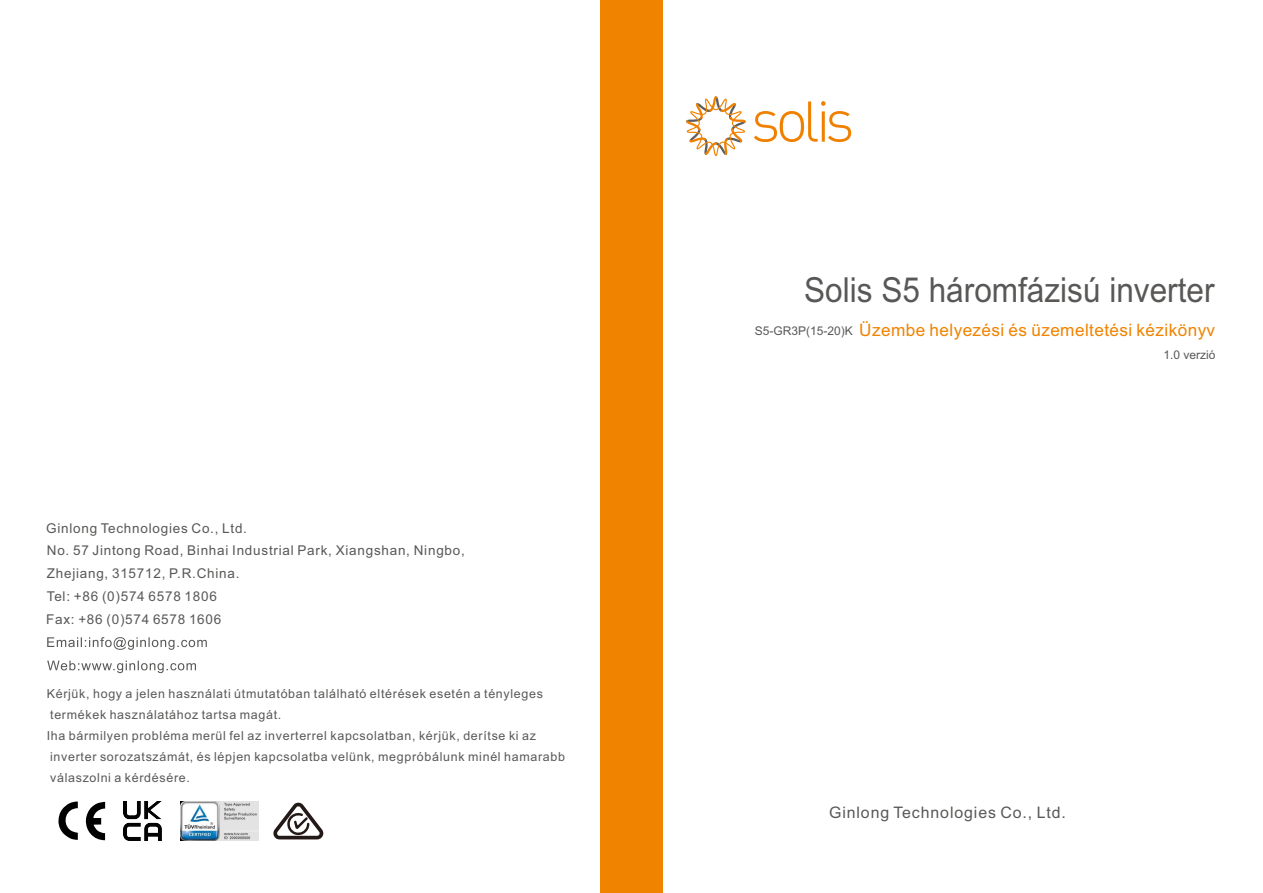
<style>
.page{position:relative;width:1263px;height:893px;background:#fff}
.page>*{position:absolute;margin:0;border:0;box-sizing:border-box;transform-origin:0 0}
.t1{font:34.5px "Arial";color:#595857;scale:.91 1}
.t2{font:17.1px "Arial";letter-spacing:.025em;color:#f08300}
.t3{font:15.9px "Arial";letter-spacing:.055em;color:#595857}
.t4{font:13.5px/22.8px "Arial";letter-spacing:.055em;color:#595857}
.t5{font:12.45px/20.9px "Arial";letter-spacing:.055em;color:#595857}
.t6{font:12px "Arial";color:#595857}
</style>
<div class="page">
<div style="left:631px;top:0;width:32px;height:893px;background:#f08300"></div>
<div style="left:600px;top:0;width:31px;height:893px;background:#f08300"></div>
<svg style="left:754px;top:101px;width:97px;height:41px"></svg>
<svg style="left:686px;top:96px;width:60px;height:60px"></svg>
<svg style="left:47px;top:637px;width:160px;height:13px"></svg>
<svg style="left:47px;top:661px;width:149px;height:12px"></svg>
<svg style="left:273px;top:802px;width:50px;height:37px"></svg>
<img style="left:180px;top:801px;width:79px;height:39px">
<svg style="left:86px;top:802px;width:19px;height:38px"></svg>
<svg style="left:58px;top:801px;width:20px;height:39px"></svg>
<img style="left:123px;top:802px;width:39px;height:38px">
<p class="t4" style="left:46px;top:518px;width:420px">Ginlong Technologies Co., Ltd.<br>No. 57 Jintong Road, Binhai Industrial Park, Xiangshan, Ningbo, Zhejiang, 315712, P.R.China.<br>Tel: +86 (0)574 6578 1806<br>Fax: +86 (0)574 6578 1606</p>
<p class="t5" style="left:47px;top:684px;width:498px">Kérjük, hogy a jelen használati útmutatóban található eltérések esetén a tényleges termékek használatához tartsa magát.</p>
<p class="t5" style="left:47px;top:726px;width:520px">Iha bármilyen probléma merül fel az inverterrel kapcsolatban, kérjük, derítse ki az inverter sorozatszámát, és lépjen kapcsolatba velünk, megpróbálunk minél hamarabb válaszolni a kérdésére.</p>
<h1 class="t1" style="left:804px;top:276px;width:452px">Solis S5 háromfázisú inverter</h1>
<h2 class="t2" style="left:859px;top:324px;width:357px">Üzembe helyezési és üzemeltetési kézikönyv</h2>
<p class="t6" style="left:755px;top:326px;width:100px">S5-GR3P(15-20)K</p>
<p class="t6" style="left:1163px;top:350px;width:54px">1.0 verzió</p>
<p class="t3" style="left:829px;top:806px;width:238px">Ginlong Technologies Co., Ltd.</p>
</div>
